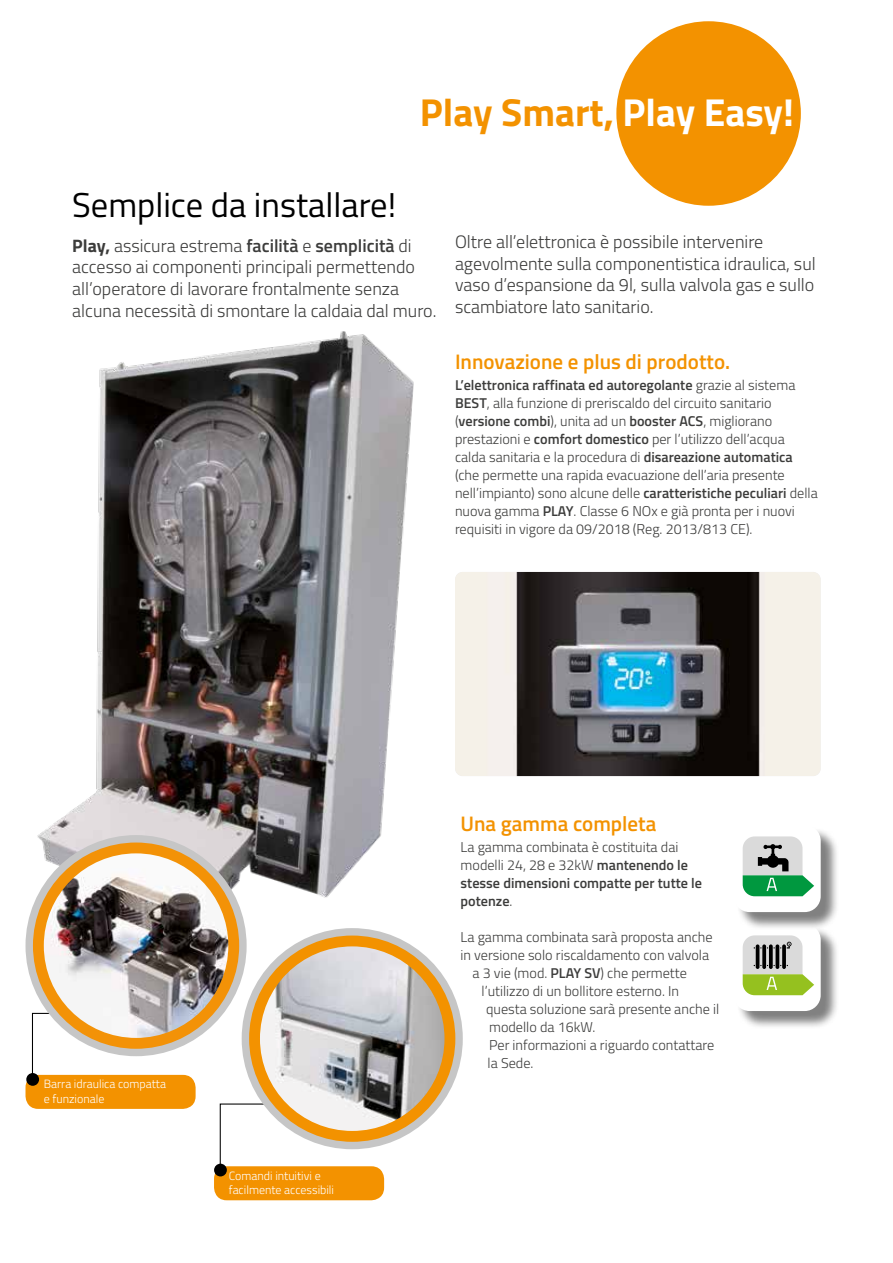
<style>
.page{position:relative;width:893px;height:1263px;background:#fff}
.page>*{position:absolute;margin:0;border:0;box-sizing:border-box;transform-origin:0 0}
.t1{font:700 39px "Titillium";color:#f39200}
.t2{font:34.5px "Titillium";color:#000}
.t3{font:600 21px "Titillium";color:#f39200}
.t4{font:300 18px/21.6px "Titillium";color:#3c3c3b}
.t5{font:300 14.25px/18px "Titillium";color:#3c3c3b}
.t6{font:600 14.25px/18px "Titillium";color:#3c3c3b}
.t7{font:300 12px/14.4px "Titillium";color:#fff}
.s1{color:#fff}
.s2{font-weight:700}
.s3{font-weight:600}
.s4{font-weight:300}
</style>
<div class="page">
<div style="left:26px;top:1075px;width:170px;height:34px;background:#f39200;border-radius:13px"></div>
<svg style="left:31px;top:1012px;width:75px;height:65px"></svg>
<div style="left:26px;top:1073px;width:13px;height:13px;background:#000;border-radius:50%"></div>
<img style="left:25px;top:331px;width:406px;height:630px">
<div style="left:616px;top:21px;width:185px;height:185px;background:#f39200;border-radius:50%"></div>
<img style="left:455px;top:572px;width:366px;height:204px">
<div style="left:736px;top:926px;width:103px;height:104px;background:#000;opacity:.5"></div>
<div style="left:734px;top:924px;width:87px;height:87px;background:#fff;border-radius:16px"></div>
<svg style="left:743px;top:935px;width:71px;height:60px"></svg>
<div style="left:736px;top:827px;width:103px;height:104px;background:#000;opacity:.5"></div>
<div style="left:734px;top:825px;width:87px;height:87px;background:#fff;border-radius:16px"></div>
<svg style="left:743px;top:836px;width:71px;height:60px"></svg>
<svg style="left:29px;top:839px;width:214px;height:213px;background:#e99d31"></svg>
<div style="left:26px;top:835px;width:221px;height:221px;border:7px solid #c6c6c6;border-radius:50%"></div>
<img style="left:44px;top:853px;width:184px;height:185px;border-radius:92px">
<div style="left:214px;top:1166px;width:170px;height:34px;background:#f39200;border-radius:13px"></div>
<svg style="left:219px;top:1103px;width:74px;height:65px"></svg>
<div style="left:214px;top:1164px;width:13px;height:12px;background:#000;border-radius:50%"></div>
<svg style="left:245px;top:932px;width:214px;height:213px;background:#e89d2b"></svg>
<div style="left:242px;top:928px;width:221px;height:221px;border:7px solid #c6c6c6;border-radius:50%"></div>
<img style="left:260px;top:946px;width:184px;height:185px;border-radius:92px">
<h1 class="t1" style="left:420px;top:83px;width:375px">Play Smart, <span class="s1">Play Easy!</span></h1>
<h2 class="t2" style="left:72px;top:180px;width:325px">Semplice da installare!</h2>
<p class="t4" style="left:72px;top:234px;width:366px"><span class="s2">Play,</span> assicura estrema <span class="s3">facilità</span> e <span class="s3">semplicità</span> di accesso ai componenti principali permettendo all’operatore di lavorare frontalmente senza alcuna necessità di smontare la caldaia dal muro.</p>
<p class="t4" style="left:455px;top:230px;width:362px">Oltre all’elettronica è possibile intervenire agevolmente sulla componentistica idraulica, sul vaso d’espansione da 9l, sulla valvola gas e sullo scambiatore lato sanitario.</p>
<h3 class="t3" style="left:455px;top:346px;width:277px">Innovazione e plus di prodotto.</h3>
<p class="t5" style="left:455px;top:375px;width:364px"><span class="s3">L’elettronica raffinata ed autoregolante</span> grazie al sistema <span class="s3">BEST</span>, alla funzione di preriscaldo del circuito sanitario (<span class="s3">versione combi</span>), unita ad un <span class="s3">booster ACS</span>, migliorano prestazioni e <span class="s3">comfort domestico</span> per l’utilizzo dell’acqua calda sanitaria e la procedura di <span class="s3">disareazione automatica </span>(che permette una rapida evacuazione dell’aria presente nell’impianto) sono alcune delle <span class="s3">caratteristiche peculiari</span> della nuova gamma <span class="s3">PLAY</span>. Classe 6 NOx e già pronta per i nuovi requisiti in vigore da 09/2018 (Reg. 2013/813 CE).</p>
<p class="t7" style="left:44px;top:1076px;width:124px">Barra idraulica compatta e funzionale</p>
<p class="t7" style="left:229px;top:1167px;width:107px">Comandi intuitivi e facilmente accessibili</p>
<h3 class="t3" style="left:461px;top:808px;width:197px">Una gamma completa</h3>
<p class="t6" style="left:461px;top:837px;width:243px"><span class="s4">La gamma combinata è costituita dai modelli 24, 28 e 32kW</span> mantenendo le stesse dimensioni compatte per tutte le potenze<span class="s4">.</span></p>
<p class="t5" style="left:461px;top:927px;width:254px">La gamma combinata sarà proposta anche</p>
<p class="t5" style="left:461px;top:945px;width:250px">in versione solo riscaldamento con valvola</p>
<p class="t5" style="left:473px;top:963px;width:216px">a 3 vie (mod. <span class="s3">PLAY SV</span>) che permette</p>
<p class="t5" style="left:482px;top:981px;width:199px">l’utilizzo di un bollitore esterno. In</p>
<p class="t5" style="left:486px;top:999px;width:235px">questa soluzione sarà presente anche il</p>
<p class="t5" style="left:489px;top:1017px;width:108px">modello da 16kW.</p>
<p class="t5" style="left:489px;top:1035px;width:227px">Per informazioni a riguardo contattare</p>
<p class="t5" style="left:488px;top:1053px;width:47px">la Sede.</p>
</div>
